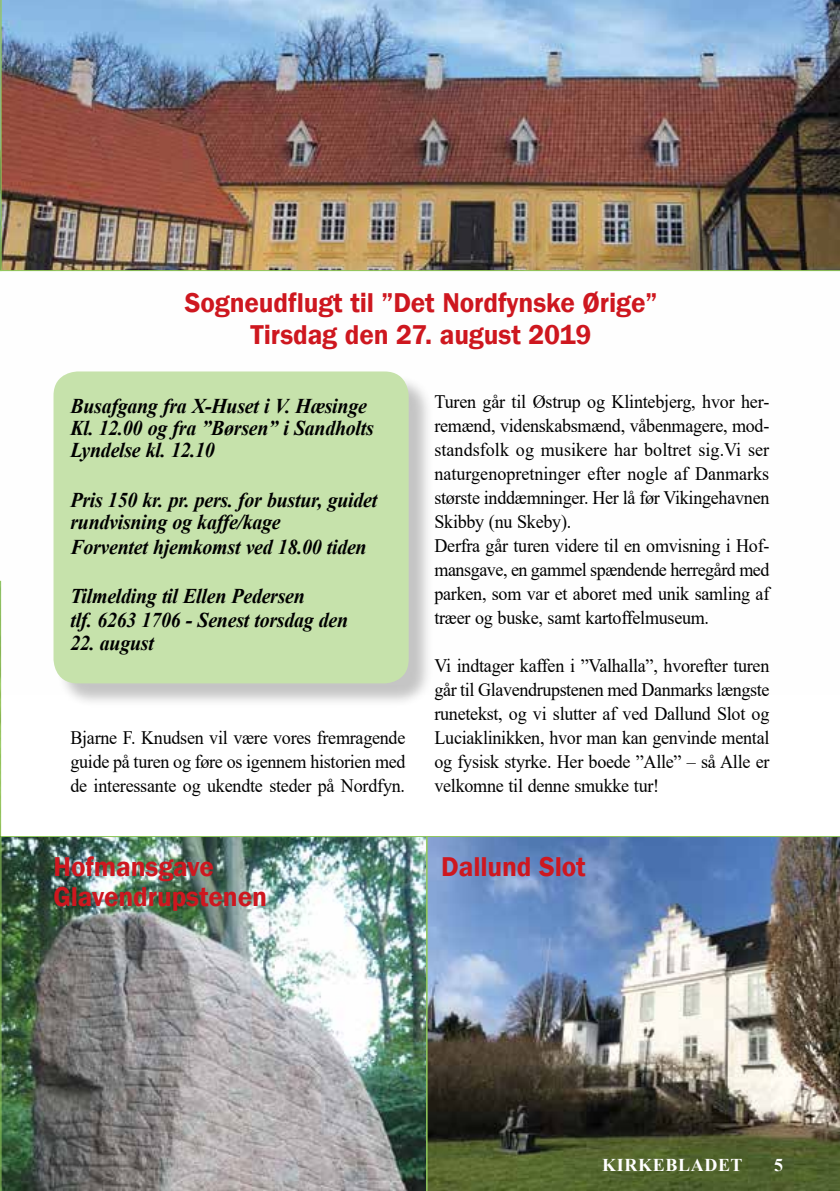
<style>
.page{position:relative;width:840px;height:1191px;background:#fff}
.page>*{position:absolute;margin:0;border:0;box-sizing:border-box;transform-origin:0 0}
.t1{font:600 28px/32.2px "Franklin Gothic";letter-spacing:-.005em;color:#ce171f;text-align:center}
.t2{font:italic 700 21px/22.4px "Times New Roman";letter-spacing:-.015em;color:#000;scale:.95 1}
.t3{font:19px/24px "Times New Roman";letter-spacing:-.015em;color:#000;text-align:justify;scale:.95 1}
.t4{font:700 18px "Times New Roman";letter-spacing:.035em;color:#fff}
</style>
<div class="page">
<hr style="left:0;top:0;width:1px;height:695px;background:#92c95c">
<svg style="left:0;top:582px;width:1px;height:254px"></svg>
<img style="left:426px;top:836px;width:413px;height:355px">
<img style="left:1px;top:0;width:838px;height:271px">
<svg style="left:0;top:0;width:1px;height:270px"></svg>
<img style="left:1px;top:836px;width:425px;height:355px">
<div style="left:56px;top:374px;width:377px;height:334px;background:#000;opacity:.45"></div>
<div style="left:53px;top:371px;width:355px;height:312px;background:#c6e2ab;border-radius:24px"></div>
<h1 class="t1" style="left:185px;top:286px;width:474px">Sogneudflugt til ”Det Nordfynske Ørige”<br>Tirsdag den 27. august 2019</h1>
<p class="t2" style="left:70px;top:394px;width:320px">Busafgang fra X-Huset i V. Hæsinge<br>Kl. 12.00 og fra ”Børsen” i Sandholts<br>Lyndelse kl. 12.10</p>
<p class="t2" style="left:70px;top:488px;width:324px">Pris 150 kr. pr. pers. for bustur, guidet rundvisning og kaffe/kage</p>
<p class="t2" style="left:70px;top:535px;width:313px">Forventet hjemkomst ved 18.00 tiden</p>
<p class="t2" style="left:70px;top:583px;width:294px;line-height:24.6px">Tilmelding til Ellen Pedersen<br>tlf. 6263 1706 - Senest torsdag den</p>
<p class="t2" style="left:70px;top:630px;width:89px">22. august</p>
<p class="t3" style="left:70px;top:725px;width:354px">Bjarne F. Knudsen vil være vores fremragende guide på turen og føre os igennem historien med de interessante og ukendte steder på Nordfyn.</p>
<p class="t3" style="left:434px;top:389px;width:354px;text-align:left">Turen går til Østrup og Klintebjerg, hvor her&shy;remænd, videnskabsmænd, våbenmagere, mod&shy;standsfolk og musikere har boltret sig.Vi ser naturgenopretninger efter nogle af Danmarks største inddæmninger. Her lå før Vikingehavnen Skibby (nu Skeby).<br>Derfra går turen videre til en omvisning i Hof&shy;mansgave, en gammel spændende herregård med parken, som var et aboret med unik samling af træer og buske, samt kartoffelmuseum.</p>
<p class="t3" style="left:434px;top:653px;width:354px">Vi indtager kaffen i ”Valhalla”, hvorefter turen går til Glavendrupstenen med Danmarks længste runetekst, og vi slutter af ved Dallund Slot og Luciaklinikken, hvor man kan genvinde mental og fysisk styrke. Her boede ”Alle” – så Alle er velkomne til denne smukke tur!</p>
<h1 class="t1" style="left:53px;top:851px;width:215px;line-height:30px;text-align:left">Hofmansgave<br>Glavendrupstenen</h1>
<h1 class="t1" style="left:441px;top:850px;width:146px">Dallund Slot</h1>
<p class="t4" style="left:602px;top:1151px;width:142px">KIRKEBLADET</p>
<p class="t4" style="left:773px;top:1151px;width:10px">5</p>
</div>
